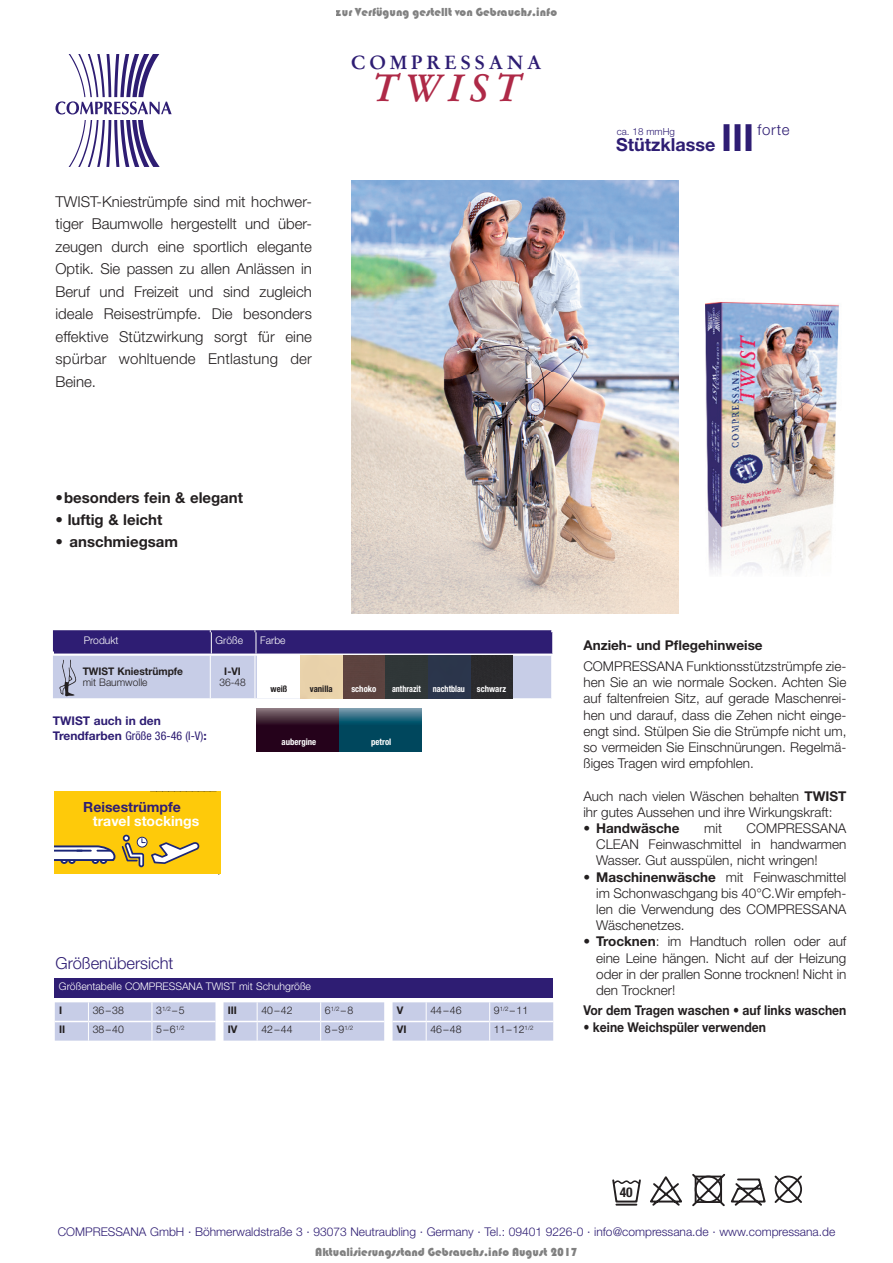
<style>
.page{position:relative;width:893px;height:1263px;background:#fff}
.page>*{position:absolute;margin:0;border:0;box-sizing:border-box;transform-origin:0 0}
.t1{font:italic 700 37.8px "Stempel Garamond";letter-spacing:.2em;color:#ae2947}
.t2{font:700 19.05px "Stempel Garamond";letter-spacing:.2em;color:#2e1d73}
.t3{font:700 18px "Helvetica Neue LT Std";color:#2e1d73}
.t4{font:300 16.5px "Helvetica Neue LT Std";color:#2e1d73}
.t5{font:300 15px/22.5px "Helvetica Neue LT Std";letter-spacing:.015em;color:#231f20;text-align:justify}
.t6{font:700 15px "Helvetica Neue LT Std";color:#231f20}
.t7{font:300 15px "Helvetica Neue LT Std";letter-spacing:.05em;color:#2e1d73}
.t8{font:700 13.95px "Helvetica Neue LT Std";color:#fff}
.t9{font:700 13.95px "Helvetica Neue LT Std";color:#2e1d73}
.t10{font:300 13.5px/16.2px "Helvetica Neue LT Std";color:#231f20;text-align:justify}
.t11{font:700 13.5px "Helvetica Neue LT Std";color:#231f20;scale:.9 1}
.t12{font:700 13.5px "Helvetica Neue LT Std";color:#231f20}
.t13{font:700 condensed 13.5px "Helvetica Neue";color:#231f20}
.t14{font:300 12px "Helvetica Neue LT Std";color:#2e1d73}
.t15{font:12px "Bauhaus 93";color:rgb(0 0 0/.5)}
.t16{font:700 12px/15px "Helvetica Neue LT Std";color:#2e1d73}
.t17{font:300 10.5px "Helvetica Neue LT Std";color:#231f20}
.t18{font:300 10.5px "Helvetica Neue LT Std";color:#fff}
.t19{font:700 10.5px "Helvetica Neue LT Std";color:#231f20}
.t20{font:300 9.75px "Helvetica Neue LT Std";color:#2e1d73}
.t21{font:700 condensed 9px "Helvetica Neue LT Std";color:#fff}
.t22{font:700 condensed 9px "Helvetica Neue LT Std";color:#fff;scale:.9 1}
.t23{font:700 condensed 9px "Helvetica Neue LT Std";color:#231f20}
.s1{font-weight:400;font-stretch:condensed}
.s2{font-size:37.5px}
.s3{font-weight:700}
</style>
<div class="page">
<svg style="left:257px;top:708px;width:83px;height:44px;background:#391b2f"></svg>
<svg style="left:340px;top:708px;width:81px;height:44px;background:#15576d"></svg>
<svg style="left:53px;top:630px;width:500px;height:68px;background:#7a7498"></svg>
<img style="left:351px;top:180px;width:328px;height:433px">
<svg style="left:69px;top:120px;width:91px;height:47px"></svg>
<svg style="left:56px;top:54px;width:116px;height:60px"></svg>
<svg style="left:612px;top:1174px;width:190px;height:32px"></svg>
<svg style="left:55px;top:1002px;width:160px;height:39px;background:#cad0e8"></svg>
<svg style="left:224px;top:1002px;width:160px;height:39px;background:#cad0e8"></svg>
<svg style="left:393px;top:1002px;width:160px;height:39px;background:#c9cfe8"></svg>
<hr style="left:393px;top:1021px;width:33px;height:1px;background:#fff">
<hr style="left:426px;top:1021px;width:64px;height:1px;background:#fff">
<hr style="left:490px;top:1021px;width:63px;height:1px;background:#fff">
<div style="left:55px;top:978px;width:498px;height:19px;background:#2e1d73"></div>
<img style="left:705px;top:302px;width:134px;height:271px">
<div style="left:54px;top:792px;width:167px;height:82px;background:#feca0a"></div>
<svg style="left:54px;top:835px;width:146px;height:33px"></svg>
<p class="t15" style="left:336px;top:6px;width:223px">zur Verfügung gestellt von Gebrauchs.info</p>
<p class="t5" style="left:56px;top:190px;width:258px">TWIST-Kniestrümpfe sind mit hochwer&shy;tiger Baumwolle hergestellt und über&shy;zeugen durch eine sport lich elegante Optik. Sie passen zu allen Anlässen in Beruf und Freizeit und sind zugleich ideale Reise strümpfe. Die besonders effektive Stützwirkung sorgt für eine spürbar wohltuende Entlastung der Beine.</p>
<h2 class="t2" style="left:351px;top:51px;width:192px">COMPRESSANA</h2>
<h1 class="t1" style="left:373px;top:65px;width:149px">TWIST</h1>
<p class="t6" style="left:56px;top:488px;width:189px">• besonders fein &amp; elegant</p>
<p class="t6" style="left:56px;top:510px;width:108px">• luftig &amp; leicht</p>
<p class="t6" style="left:56px;top:532px;width:124px">• anschmiegsam</p>
<p class="t18" style="left:83px;top:632px;width:36px">Produkt</p>
<p class="t18" style="left:215px;top:632px;width:29px">Größe</p>
<p class="t18" style="left:259px;top:632px;width:27px">Farbe</p>
<p class="t19" style="left:83px;top:665px;width:102px">TWIST Kniestrümpfe</p>
<p class="t17" style="left:83px;top:676px;width:66px">mit Baumwolle</p>
<p class="t18" style="left:84px;top:634px;width:36px">Produkt</p>
<p class="t18" style="left:216px;top:634px;width:29px">Größe</p>
<p class="t18" style="left:260px;top:634px;width:27px">Farbe</p>
<p class="t19" style="left:224px;top:665px;width:18px">I-VI</p>
<p class="t17" style="left:219px;top:676px;width:28px">36-48</p>
<p class="t23" style="left:271px;top:683px;width:18px">weiß</p>
<p class="t23" style="left:310px;top:683px;width:24px">vanilla</p>
<p class="t21" style="left:351px;top:683px;width:27px">schoko</p>
<p class="t22" style="left:392px;top:683px;width:33px">anthrazit</p>
<p class="t22" style="left:433px;top:683px;width:37px">nachtblau</p>
<p class="t21" style="left:477px;top:683px;width:31px">schwarz</p>
<p class="t16" style="left:53px;top:713px;width:155px">TWIST auch in den<br>Trendfarben <span class="s1">Größe 36-46 (I-V)</span>:</p>
<p class="t9" style="left:83px;top:799px;width:99px">Reisestrümpfe</p>
<p class="t8" style="left:93px;top:812px;width:108px">travel stockings</p>
<p class="t4" style="left:56px;top:953px;width:119px">Größenübersicht</p>
<p class="t21" style="left:281px;top:736px;width:36px">aubergine</p>
<p class="t21" style="left:371px;top:736px;width:22px">petrol</p>
<p class="t18" style="left:59px;top:979px;width:254px">Größentabelle COMPRESSANA TWIST mit Schuhgröße</p>
<p class="t19" style="left:59px;top:1004px;width:5px">I</p>
<p class="t17" style="left:93px;top:1004px;width:33px">36 – 38</p>
<p class="t17" style="left:156px;top:1004px;width:30px">3<sup>1/2</sup> – 5</p>
<p class="t19" style="left:59px;top:1023px;width:8px">II</p>
<p class="t17" style="left:93px;top:1023px;width:33px">38 – 40</p>
<p class="t17" style="left:156px;top:1023px;width:30px">5 – 6<sup>1/2</sup></p>
<p class="t19" style="left:228px;top:1004px;width:11px">III</p>
<p class="t17" style="left:261px;top:1004px;width:33px">40 – 42</p>
<p class="t17" style="left:325px;top:1004px;width:30px">6<sup>1/2</sup> – 8</p>
<p class="t19" style="left:228px;top:1023px;width:11px">IV</p>
<p class="t17" style="left:261px;top:1023px;width:33px">42 – 44</p>
<p class="t17" style="left:325px;top:1023px;width:30px">8 – 9<sup>1/2</sup></p>
<p class="t19" style="left:397px;top:1004px;width:8px">V</p>
<p class="t17" style="left:430px;top:1004px;width:33px">44 – 46</p>
<p class="t17" style="left:494px;top:1004px;width:36px">9<sup>1/2</sup> – 11</p>
<p class="t19" style="left:397px;top:1023px;width:11px">VI</p>
<p class="t17" style="left:430px;top:1023px;width:33px">46 – 48</p>
<p class="t17" style="left:494px;top:1023px;width:41px">11– 12<sup>1/2</sup></p>
<h3 class="t3" style="left:616px;top:134px;width:140px">Stützklasse <span class="s2">III</span></h3>
<p class="t20" style="left:617px;top:125px;width:60px">ca. 18 mmHg</p>
<p class="t7" style="left:758px;top:121px;width:34px">forte</p>
<p class="t12" style="left:583px;top:637px;width:181px">Anzieh- und Pflegehinweise</p>
<p class="t10" style="left:583px;top:658px;width:264px">COMPRESSANA Funktionsstützstrümpfe zie&shy;hen Sie an wie normale Socken. Achten Sie auf faltenfreien Sitz, auf gerade Maschenrei&shy;hen und darauf, dass die Zehen nicht einge&shy;engt sind. Stülpen Sie die Strümpfe nicht um, so vermeiden Sie Einschnürungen. Regelmä&shy;ßiges Tragen wird empfohlen.</p>
<p class="t10" style="left:583px;top:787px;width:264px">Auch nach vielen Wäschen behalten <span class="s3">TWIST </span>ihr gutes Aussehen und ihre Wirkungskraft:</p>
<p class="t12" style="left:583px;top:820px;width:98px">• Handwäsche</p>
<p class="t10" style="left:704px;top:820px;width:19px">mit</p>
<p class="t10" style="left:596px;top:820px;width:252px;text-indent:150px">COMPRESSANA CLEAN Feinwaschmittel in handwarmen Wasser. Gut ausspülen, nicht wringen!</p>
<p class="t10" style="left:596px;top:868px;width:252px;text-indent:-13px"><span class="s3">• Maschinenwäsche</span> mit Feinwaschmittel im Schonwaschgang bis 40°C.Wir empfeh&shy;len die Verwendung des COMPRESSANA Wäschenetzes.</p>
<p class="t10" style="left:596px;top:933px;width:252px;text-indent:-13px"><span class="s3">• Trocknen</span>: im Handtuch rollen oder auf eine Leine hängen. Nicht auf der Heizung oder in der prallen Sonne trocknen! Nicht in den Trockner!</p>
<p class="t11" style="left:583px;top:1002px;width:294px">Vor dem Tragen waschen • auf links waschen</p>
<p class="t11" style="left:583px;top:1018px;width:204px">• keine Weichspüler verwenden</p>
<p class="t13" style="left:620px;top:1184px;width:14px">40</p>
<p class="t14" style="left:58px;top:1225px;width:779px">COMPRESSANA GmbH · Böhmerwaldstraße 3 · 93073 Neutraubling · Germany · Tel.: 09401 9226-0 · info@compressana.de · www.compressana.de</p>
<p class="t15" style="left:315px;top:1245px;width:264px">Aktualisierungsstand Gebrauchs.info August 2017</p>
</div>
